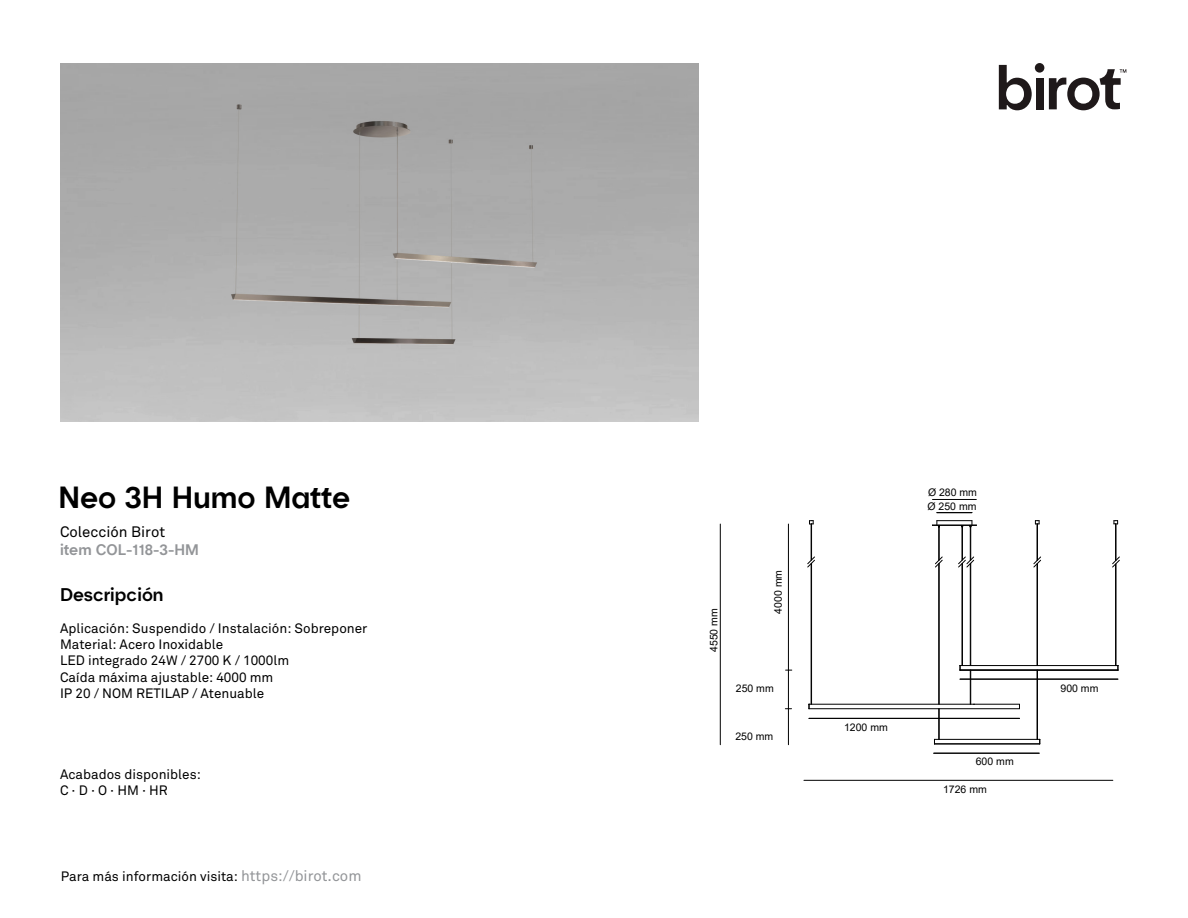
<style>
.page{position:relative;width:1188px;height:918px;background:#fff}
.page>*{position:absolute;margin:0;border:0;box-sizing:border-box;transform-origin:0 0}
.t1{font:500 30px "Hotel";color:#000}
.t2{font:500 18px "Hotel";color:#000}
.t3{font:500 15px "Hotel";color:#939598}
.t4{font:15px "Akkurat";color:#000}
.t5{font:13.5px/16.2px "Akkurat";color:#000}
.t6{font:10.5px/13.8px "Arial";color:#000}
.s1{font-size:15px;color:#939598}
</style>
<div class="page">
<img style="left:60px;top:63px;width:639px;height:358px">
<svg style="left:999px;top:65px;width:33px;height:45px"></svg>
<div style="left:1036px;top:78px;width:8px;height:31px;background:#1f191a"></div>
<div style="left:1035px;top:63px;width:9px;height:10px;background:#1f191a;border-radius:50%"></div>
<svg style="left:1049px;top:69px;width:77px;height:41px"></svg>
<hr style="left:960px;top:665px;width:158px;height:1px;background:#000">
<hr style="left:1037px;top:670px;width:1px;height:69px;background:#000">
<hr style="left:809px;top:708px;width:210px;height:1px;background:#000">
<hr style="left:809px;top:704px;width:210px;height:1px;background:#000">
<hr style="left:938px;top:564px;width:1px;height:140px;background:#000">
<hr style="left:939px;top:563px;width:1px;height:141px;background:#000">
<hr style="left:938px;top:527px;width:1px;height:33px;background:#000">
<hr style="left:939px;top:527px;width:1px;height:33px;background:#000">
<hr style="left:962px;top:563px;width:1px;height:103px;background:#000">
<hr style="left:962px;top:527px;width:1px;height:33px;background:#000">
<hr style="left:932px;top:525px;width:44px;height:1px;background:#000">
<hr style="left:970px;top:670px;width:1px;height:34px;background:#000">
<hr style="left:938px;top:709px;width:1px;height:30px;background:#000">
<hr style="left:970px;top:563px;width:1px;height:103px;background:#000">
<hr style="left:970px;top:527px;width:1px;height:33px;background:#000">
<hr style="left:1115px;top:564px;width:1px;height:102px;background:#000">
<hr style="left:1116px;top:564px;width:1px;height:102px;background:#000">
<hr style="left:1115px;top:524px;width:1px;height:37px;background:#000">
<hr style="left:1116px;top:524px;width:1px;height:36px;background:#000">
<hr style="left:934px;top:744px;width:106px;height:1px;background:#000">
<hr style="left:1037px;top:564px;width:1px;height:102px;background:#000">
<hr style="left:1037px;top:524px;width:1px;height:37px;background:#000">
<hr style="left:934px;top:739px;width:106px;height:1px;background:#000">
<hr style="left:937px;top:520px;width:35px;height:1px;background:#000">
<hr style="left:811px;top:563px;width:1px;height:141px;background:#000">
<hr style="left:811px;top:524px;width:1px;height:36px;background:#000">
<hr style="left:939px;top:709px;width:1px;height:30px;background:#000">
<svg style="left:809px;top:520px;width:5px;height:4px"></svg>
<svg style="left:970px;top:521px;width:7px;height:7px"></svg>
<svg style="left:932px;top:521px;width:8px;height:7px"></svg>
<svg style="left:1035px;top:520px;width:5px;height:5px"></svg>
<svg style="left:1113px;top:520px;width:5px;height:5px"></svg>
<hr style="left:960px;top:670px;width:158px;height:1px;background:#000">
<hr style="left:809px;top:718px;width:211px;height:1px;background:#000">
<hr style="left:934px;top:753px;width:105px;height:1px;background:#000">
<hr style="left:960px;top:679px;width:158px;height:1px;background:#000">
<hr style="left:932px;top:499px;width:44px;height:1px;background:#000">
<hr style="left:937px;top:512px;width:35px;height:1px;background:#000">
<hr style="left:788px;top:524px;width:1px;height:221px;background:#000">
<hr style="left:720px;top:524px;width:1px;height:221px;background:#000">
<svg style="left:807px;top:556px;width:8px;height:12px"></svg>
<svg style="left:935px;top:556px;width:8px;height:12px"></svg>
<svg style="left:958px;top:556px;width:16px;height:12px"></svg>
<svg style="left:1033px;top:556px;width:8px;height:12px"></svg>
<svg style="left:1112px;top:556px;width:8px;height:12px"></svg>
<hr style="left:804px;top:780px;width:309px;height:1px;background:#000">
<h1 class="t1" style="left:59px;top:479px;width:293px">Neo 3H Humo Matte</h1>
<p class="t4" style="left:60px;top:523px;width:107px">Colección Birot</p>
<p class="t3" style="left:60px;top:540px;width:140px">item COL-118-3-HM</p>
<h2 class="t2" style="left:60px;top:583px;width:105px">Descripción</h2>
<p class="t5" style="left:60px;top:621px;width:309px">Aplicación: Suspendido / Instalación: Sobreponer Material: Acero Inoxidable<br>LED integrado 24W / 2700 K / 1000lm<br>Caída máxima ajustable: 4000 mm<br>IP 20 / NOM RETILAP / Atenuable</p>
<p class="t5" style="left:60px;top:766px;width:142px">Acabados disponibles:<br>C · D · O · HM · HR</p>
<p class="t5" style="left:61px;top:868px;width:302px">Para más información visita: <span class="s1">https://birot.com</span></p>
<p class="t6" style="left:707px;top:652px;width:45px;rotate:-90deg">4550 mm</p>
<p class="t6" style="left:771px;top:614px;width:45px;rotate:-90deg">4000 mm</p>
<p class="t6" style="left:736px;top:681px;width:39px">250 mm</p>
<p class="t6" style="left:735px;top:729px;width:39px">250 mm</p>
<p class="t6" style="left:928px;top:486px;width:51px">Ø 280 mm<br>Ø 250 mm</p>
<p class="t6" style="left:844px;top:720px;width:45px">1200 mm</p>
<p class="t6" style="left:976px;top:755px;width:39px">600 mm</p>
<p class="t6" style="left:943px;top:783px;width:45px">1726 mm</p>
<p class="t6" style="left:1060px;top:681px;width:39px">900 mm</p>
</div>
